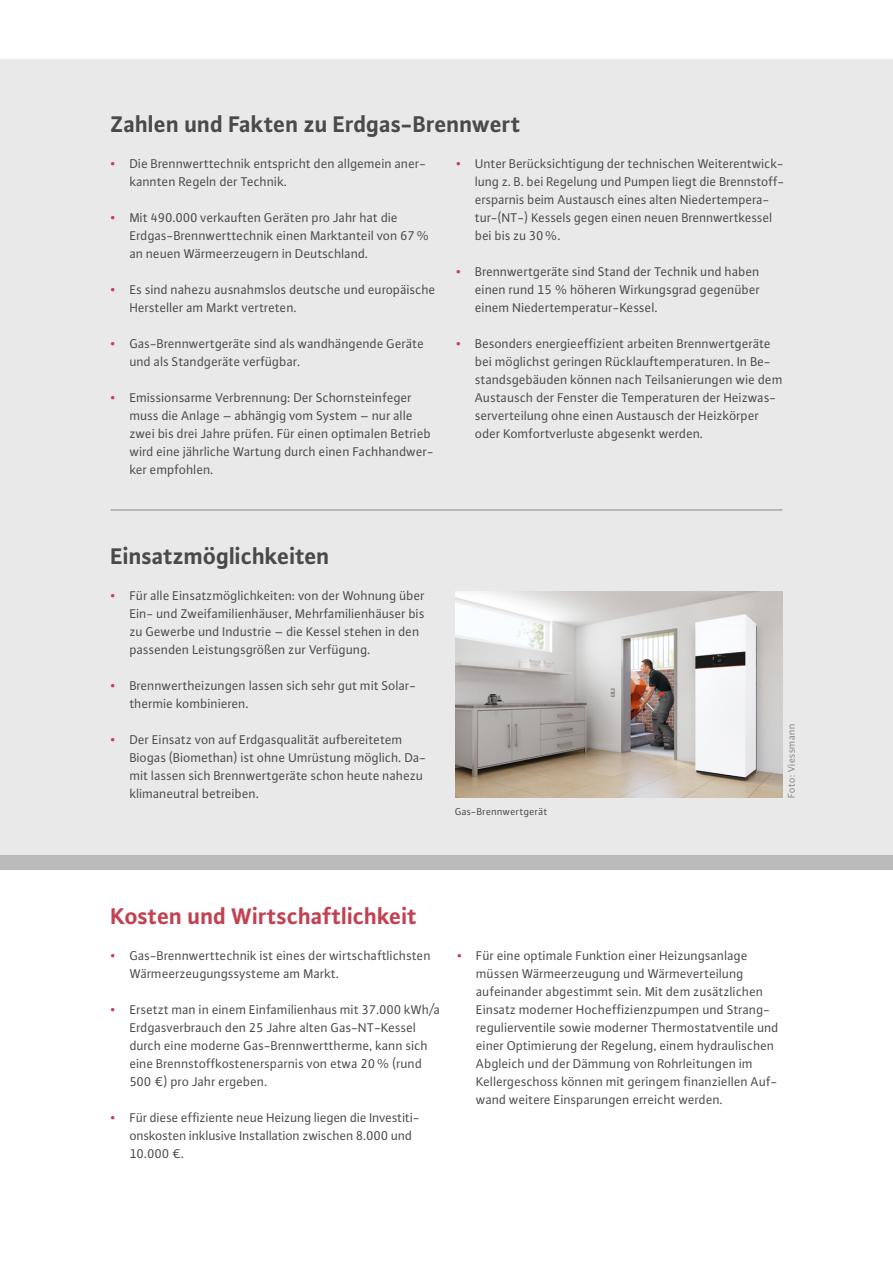
<style>
.page{position:relative;width:893px;height:1263px;background:#fff}
.page>*{position:absolute;margin:0;border:0;box-sizing:border-box;transform-origin:0 0}
.t1{font:700 24px "Plus Sans";letter-spacing:-.005em;color:#4a4a49}
.t2{font:700 24px "Plus Sans";letter-spacing:-.005em;color:#c14353}
.t3{font:13.5px/18px "Plus Sans Normal";color:#4a4a49}
.t4{font:13.5px "Plus Sans Normal SC";color:#4a4a49}
.t5{font:10.5px "Plus Sans Normal";letter-spacing:.02em;color:#4a4a49}
.t6{font:10.5px "Plus Sans Normal";letter-spacing:.015em;color:#878787}
.s1{font-family:"Myriad Pro";font-size:16.5px;color:#c14353}
.s2{font-family:"Plus Sans Normal SC"}
.s3{font-family:"Plus Sans Normal"}
</style>
<div class="page">
<div style="left:0;top:60px;width:893px;height:804px;background:#e9e9e9"></div>
<div style="left:0;top:855px;width:893px;height:15px;background:#bababa"></div>
<hr style="left:111px;top:510px;width:671px;height:1px;background:#878787">
<img style="left:455px;top:591px;width:327px;height:207px">
<h1 class="t1" style="left:111px;top:108px;width:411px">Zahlen und Fakten zu Erdgas-Brennwert</h1>
<p class="t3" style="left:130px;top:154px;width:298px;text-indent:-19px"><span class="s1">•</span> Die Brennwerttechnik entspricht den allgemein aner&shy;kannten Regeln der Technik.</p>
<p class="t3" style="left:130px;top:208px;width:301px;text-indent:-19px"><span class="s1">•</span> Mit <span class="s2">490.000</span> verkauften Geräten pro Jahr hat die<br>Erdgas-Brennwerttechnik einen Marktanteil von <span class="s2">67</span>% an neuen Wärmeerzeugern in Deutschland.</p>
<p class="t3" style="left:130px;top:280px;width:307px;text-indent:-19px"><span class="s1">•</span> Es sind nahezu ausnahmslos deutsche und europäische<br>Hersteller am Markt vertreten.</p>
<p class="t3" style="left:130px;top:334px;width:296px;text-indent:-19px"><span class="s1">•</span> Gas-Brennwertgeräte sind als wandhängende Geräte und als Standgeräte verfügbar.</p>
<p class="t3" style="left:130px;top:388px;width:306px;text-indent:-19px"><span class="s1">•</span> Emissionsarme Verbrennung: Der Schornsteinfeger muss die Anlage – abhängig vom System – nur alle zwei bis drei Jahre prüfen. Für einen optimalen Betrieb wird eine jährliche Wartung durch einen Fachhandwer&shy;ker empfohlen.</p>
<p class="t3" style="left:475px;top:154px;width:311px;text-indent:-19px"><span class="s1">•</span> Unter Berücksichtigung der technischen Weiterentwick&shy;lung z. B. bei Regelung und Pumpen liegt die Brennstoff&shy;ersparnis beim Austausch eines alten Niedertempera&shy;tur-(NT-) Kessels gegen einen neuen Brennwertkessel bei bis zu <span class="s2">30</span>%.</p>
<p class="t3" style="left:475px;top:262px;width:286px;text-align:justify;text-indent:-19px"><span class="s1">•</span> Brennwertgeräte sind Stand der Technik und haben einen rund <span class="s2">15</span> % höheren Wirkungsgrad gegenüber einem Niedertemperatur-Kessel.</p>
<p class="t3" style="left:475px;top:334px;width:309px;text-indent:-19px"><span class="s1">•</span> Besonders energieeffizient arbeiten Brennwertgeräte bei möglichst geringen Rücklauftemperaturen. In Be&shy;standsgebäuden können nach Teilsanierungen wie dem Austausch der Fenster die Temperaturen der Heizwas&shy;serverteilung ohne einen Austausch der Heizkörper oder Komfortverluste abgesenkt werden.</p>
<h1 class="t1" style="left:111px;top:540px;width:221px">Einsatzmöglichkeiten</h1>
<p class="t3" style="left:130px;top:586px;width:297px;text-indent:-19px"><span class="s1">•</span> Für alle Einsatzmöglichkeiten: von der Wohnung über Ein- und Zweifamilienhäuser, Mehrfamilienhäuser bis zu Gewerbe und Industrie – die Kessel stehen in den passenden Leistungsgrößen zur Verfügung.</p>
<p class="t3" style="left:130px;top:676px;width:288px;text-indent:-19px"><span class="s1">•</span> Brennwertheizungen lassen sich sehr gut mit Solar&shy;thermie kombinieren.</p>
<p class="t3" style="left:130px;top:730px;width:298px;text-indent:-19px"><span class="s1">•</span> Der Einsatz von auf Erdgasqualität aufbereitetem Biogas (Biomethan) ist ohne Umrüstung möglich. Da&shy;mit lassen sich Brennwertgeräte schon heute nahezu klimaneutral betreiben.</p>
<p class="t5" style="left:455px;top:805px;width:94px">Gas-Brennwertgerät</p>
<p class="t6" style="left:785px;top:798px;width:75px;rotate:-90deg">Foto: Viessmann</p>
<h1 class="t2" style="left:111px;top:900px;width:308px">Kosten und Wirtschaftlichkeit</h1>
<p class="t3" style="left:130px;top:946px;width:303px;text-indent:-19px"><span class="s1">•</span> Gas-Brennwerttechnik ist eines der wirtschaftlichsten<br>Wärmeerzeugungssysteme am Markt.</p>
<p class="t3" style="left:130px;top:1000px;width:312px;text-indent:-19px"><span class="s1">•</span> Ersetzt man in einem Einfamilienhaus mit <span class="s2">37.000</span> kWh/a Erdgasverbrauch den <span class="s2">25</span> Jahre alten Gas-NT-Kessel durch eine moderne Gas-Brennwerttherme, kann sich eine Brennstoffkostenersparnis von etwa <span class="s2">20</span>% (rund <span class="s2">500</span> €) pro Jahr ergeben.</p>
<p class="t3" style="left:130px;top:1108px;width:292px;text-indent:-19px"><span class="s1">•</span> Für diese effiziente neue Heizung liegen die Investiti&shy;onskosten inklusive Installation zwischen <span class="s2">8.000</span> und</p>
<p class="t4" style="left:130px;top:1144px;width:56px">10.000 <span class="s3">€.</span></p>
<p class="t3" style="left:476px;top:946px;width:304px;text-indent:-19px"><span class="s1">•</span> Für eine optimale Funktion einer Heizungsanlage müssen Wärmeerzeugung und Wärmeverteilung aufeinander abgestimmt sein. Mit dem zusätzlichen Einsatz moderner Hocheffizienzpumpen und Strang&shy;regulierventile sowie moderner Thermostatventile und einer Optimierung der Regelung, einem hydraulischen Abgleich und der Dämmung von Rohrleitungen im Kellergeschoss können mit geringem finanziellen Auf&shy;wand weitere Einsparungen erreicht werden.</p>
</div>
